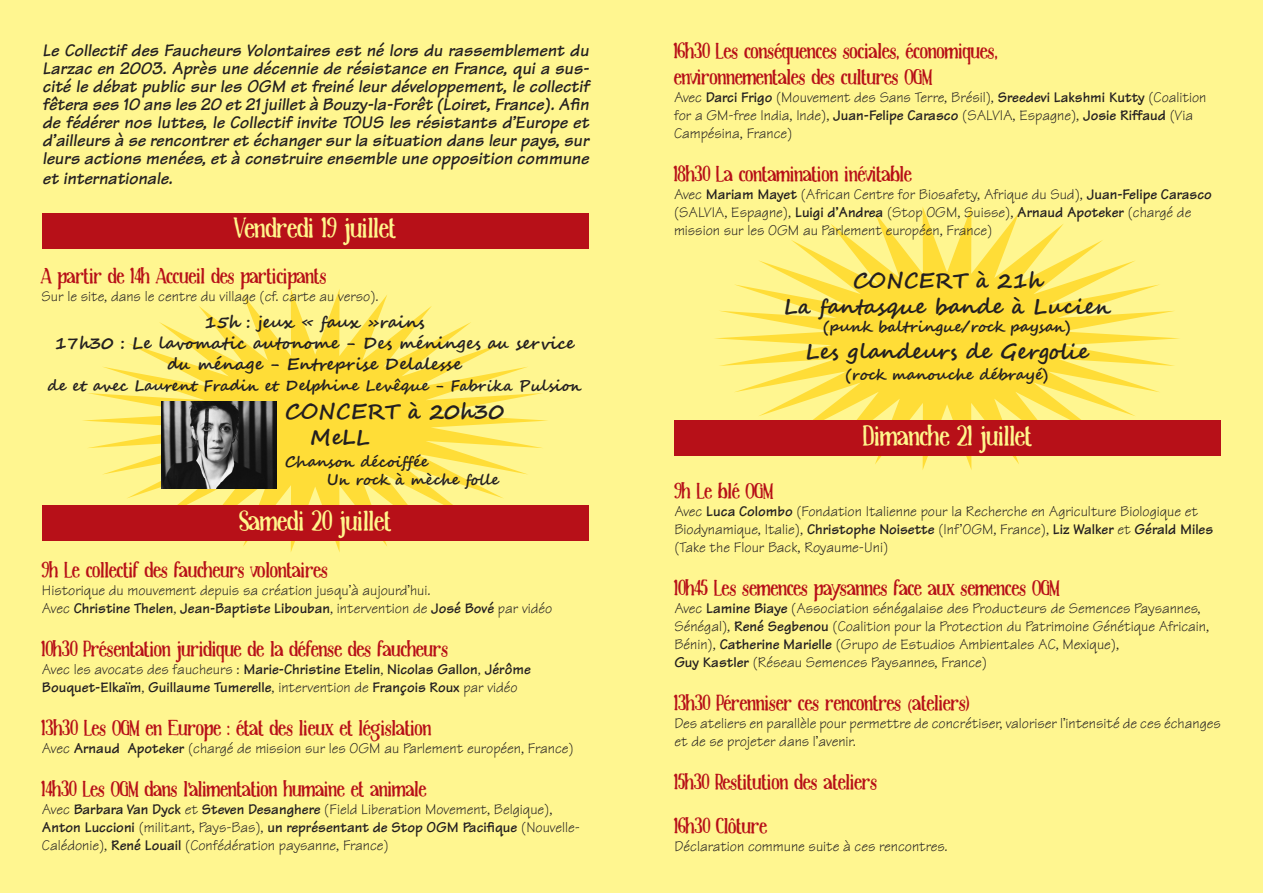
<style>
.page{position:relative;width:1263px;height:893px;background:#fff690}
.page>*{position:absolute;margin:0;border:0;box-sizing:border-box;transform-origin:0 0}
.t1{font:700 27px "The World Is Yours";color:#fff68c}
.t2{font:700 21px "The World Is Yours";color:#b71018}
.t3{font:700 21px "Segoe Script";color:#231f20}
.t4{font:italic 700 18px/18px "Tekton";color:#231f20;text-align:justify}
.t5{font:700 16.5px/21px "Segoe Script";color:#231f20;text-align:center}
.t6{font:15px/18px "Tekton";color:#231f20}
.t7{font:700 15px/18px "Tekton";color:#231f20}
.t8{font:700 15px "Segoe Script";color:#231f20}
.s1{font-weight:400}
.s2{font-weight:700}
.s3{font-family:"Arial";font-weight:400;font-size:15px}
</style>
<div class="page">
<svg style="left:715px;top:207px;width:465px;height:263px"></svg>
<div style="left:674px;top:420px;width:547px;height:36px;background:#b71018"></div>
<div style="left:42px;top:213px;width:546px;height:35px;background:#b71018"></div>
<svg style="left:83px;top:289px;width:465px;height:263px"></svg>
<div style="left:42px;top:505px;width:546px;height:36px;background:#b71018"></div>
<img style="left:162px;top:402px;width:114px;height:86px">
<p class="t4" style="left:43px;top:42px;width:548px">Le Collectif des Faucheurs Volontaires est né lors du rassemblement du Larzac en 2003. Après une décennie de résistance en France, qui a sus&shy;cité le débat public sur les OGM et freiné leur développement, le collectif fêtera ses 10 ans les 20 et 21 juillet à Bouzy-la-Forêt (Loiret, France). Afin de fédérer nos luttes, le Collectif invite TOUS les résistants d’Europe et d’ailleurs à se rencontrer et échanger sur la situation dans leur pays, sur leurs actions menées, et à construire ensemble une opposition commune</p>
<p class="t4" style="left:43px;top:169px;width:132px">et internationale.</p>
<p class="t1" style="left:234px;top:212px;width:163px">Vendredi 19 juillet</p>
<p class="t2" style="left:42px;top:264px;width:286px">A partir de 14h Accueil des participants</p>
<p class="t6" style="left:42px;top:288px;width:339px">Sur le site, dans le centre du village (cf. carte au verso).</p>
<p class="t5" style="left:204px;top:312px;width:222px">15h : jeux « faux »rains</p>
<p class="t5" style="left:55px;top:333px;width:521px">17h30 : Le lavomatic autonome - Des méninges au service du ménage - Entreprise Delalesse</p>
<p class="t8" style="left:48px;top:374px;width:536px">de et avec Laurent Fradin et Delphine Levêque - Fabrika Pulsion</p>
<p class="t3" style="left:285px;top:395px;width:221px">CONCERT à 20h30</p>
<p class="t3" style="left:310px;top:420px;width:61px">MeLL</p>
<p class="t8" style="left:285px;top:450px;width:145px">Chanson décoiffée</p>
<p class="t8" style="left:327px;top:468px;width:173px">Un rock à mèche folle</p>
<p class="t1" style="left:239px;top:505px;width:153px">Samedi 20 juillet</p>
<p class="t2" style="left:42px;top:557px;width:288px">9h Le collectif des faucheurs volontaires</p>
<p class="t6" style="left:42px;top:581px;width:390px">Historique du mouvement depuis sa création jusqu’à aujourd’hui.</p>
<p class="t7" style="left:42px;top:599px;width:512px"><span class="s1">Avec</span> Christine Thelen<span class="s1">,</span> Jean-Baptiste Libouban<span class="s1">, intervention de</span> José Bové <span class="s1">par vidéo</span></p>
<p class="t2" style="left:42px;top:636px;width:408px">10h30 Présentation juridique de la défense des faucheurs</p>
<p class="t7" style="left:42px;top:660px;width:490px"><span class="s1">Avec les avocats des faucheurs :</span> Marie-Christine Etelin<span class="s1">,</span> Nicolas Gallon<span class="s1">,</span> Jérôme<br>Bouquet-Elkaïm<span class="s1">,</span> Guillaume Tumerelle<span class="s1">, intervention de</span> François Roux <span class="s1">par vidéo</span></p>
<p class="t2" style="left:42px;top:716px;width:391px">13h30 Les OGM en Europe : état des lieux et législation</p>
<p class="t6" style="left:42px;top:739px;width:533px">Avec <span class="s2">Arnaud Apoteker</span> (chargé de mission sur les OGM au Parlement européen, France)</p>
<p class="t2" style="left:42px;top:777px;width:386px">14h30 Les OGM dans l’alimentation humaine et animale</p>
<p class="t6" style="left:42px;top:801px;width:539px">Avec <span class="s2">Barbara Van Dyck</span> et <span class="s2">Steven Desanghere</span> (Field Liberation Movement, Belgique),<br><span class="s2">Anton Luccioni</span> (militant, Pays-Bas), <span class="s2">un représentant de Stop OGM Pacifique</span> (Nouvelle-<br>Calédonie), <span class="s2">René Louail</span> (Confédération paysanne, France)</p>
<p class="t2" style="left:674px;top:39px;width:325px">16h30 Les conséquences sociales, économiques,</p>
<p class="t2" style="left:674px;top:64px;width:260px">environnementales des cultures OGM</p>
<p class="t6" style="left:674px;top:88px;width:534px">Avec <span class="s2">Darci Frigo</span> (Mouvement des Sans Terre, Brésil), <span class="s2">Sreedevi Lakshmi Kutty</span> (Coalition for a GM-free India, Inde), <span class="s2">Juan-Felipe Carasco</span> (SALVIA, Espagne), <span class="s2">Josie Riffaud</span> (Via<br>Campésina, France)</p>
<p class="t2" style="left:674px;top:161px;width:239px">18h30 La contamination inévitable</p>
<p class="t6" style="left:674px;top:185px;width:539px">Avec <span class="s2">Mariam Mayet</span> (African Centre for Biosafety, Afrique du Sud), <span class="s2">Juan-Felipe Carasco </span>(SALVIA, Espagne), <span class="s2">Luigi d’Andrea</span> (Stop OGM, Suisse), <span class="s2">Arnaud Apoteker</span> (chargé de mission sur les OGM au Parlement européen, France)</p>
<p class="t3" style="left:853px;top:263px;width:193px">CONCERT à 21h</p>
<p class="t3" style="left:783px;top:290px;width:329px">La fantasque bande à Lucien</p>
<p class="t8" style="left:823px;top:315px;width:249px">(punk baltringue/rock paysan)</p>
<p class="t3" style="left:805px;top:334px;width:285px">Les glandeurs de Gergolie</p>
<p class="t8" style="left:846px;top:363px;width:204px">(rock manouche débrayé)</p>
<p class="t1" style="left:863px;top:420px;width:170px">Dimanche 21 juillet</p>
<p class="t2" style="left:674px;top:478px;width:100px">9h Le blé OGM</p>
<p class="t6" style="left:674px;top:502px;width:540px">Avec <span class="s2">Luca Colombo</span> (Fondation Italienne pour la Recherche en Agriculture Biologique et<br>Biodynamique, Italie), <span class="s2">Christophe Noisette</span> (Inf’OGM, France), <span class="s2">Liz Walker</span> et <span class="s2">Gérald Miles </span>(Take the Flour Back, Royaume-Uni)</p>
<p class="t2" style="left:674px;top:575px;width:387px">10h45 Les semences paysannes face aux semences OGM</p>
<p class="t6" style="left:674px;top:599px;width:536px">Avec <span class="s2">Lamine Biaye</span> (Association sénégalaise des Producteurs de Semences Paysannes,<br>Sénégal), <span class="s2">René Segbenou</span> (Coalition pour la Protection du Patrimoine Génétique Africain,<br>Bénin), <span class="s2">Catherine Marielle</span> (Grupo de Estudios Ambientales AC, Mexique),</p>
<p class="t6" style="left:674px;top:653px;width:314px"><span class="s2">Guy Kastler</span> (Réseau Semences Paysannes, France)</p>
<p class="t2" style="left:674px;top:691px;width:297px">13h30 Pérenniser ces rencontres <span class="s3">(</span>ateliers)</p>
<p class="t6" style="left:674px;top:714px;width:548px">Des ateliers en parallèle pour permettre de concrétiser, valoriser l’intensité de ces échanges et de se projeter dans l’avenir.</p>
<p class="t2" style="left:674px;top:770px;width:204px">15h30 Restitution des ateliers</p>
<p class="t2" style="left:674px;top:813px;width:94px">16h30 Clôture</p>
<p class="t6" style="left:674px;top:837px;width:275px">Déclaration commune suite à ces rencontres.</p>
</div>
